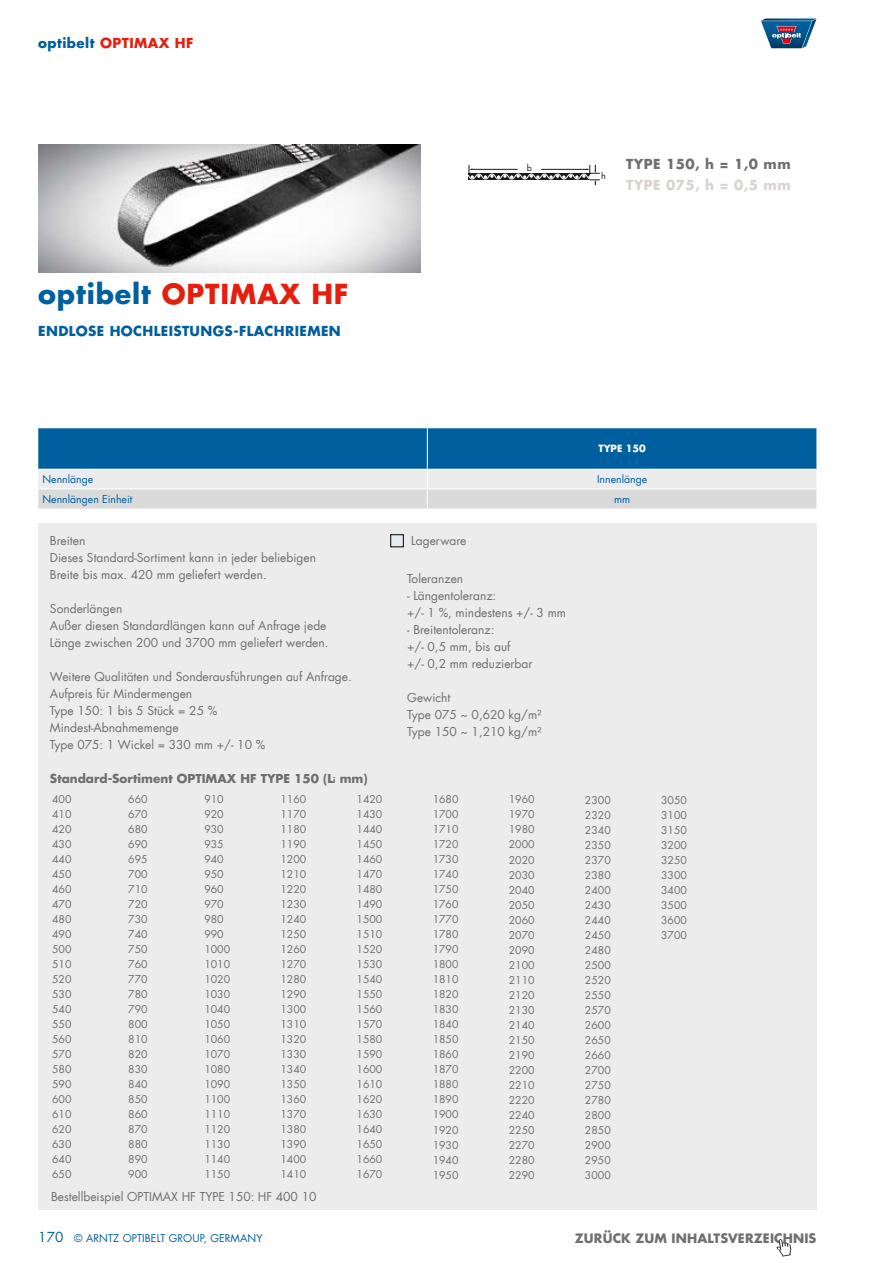
<style>
.page{position:relative;width:893px;height:1263px;background:#fff}
.page>*{position:absolute;margin:0;border:0;box-sizing:border-box;transform-origin:0 0}
.t1{font:700 27px "Futura Com";letter-spacing:.03em;color:#e41f0e}
.t2{font:700 13.5px "Futura Com";letter-spacing:.03em;color:#005f9e}
.t3{font:700 13.5px "Futura Com";letter-spacing:.03em;color:#e41f0e}
.t4{font:700 13.5px "Futura Com";letter-spacing:.03em;color:#6f6f6e}
.t5{font:700 13.5px "Futura Com";letter-spacing:.03em;color:#dad2d1}
.t6{font:700 12.75px "Futura Com";letter-spacing:.01em;color:#6f6f6e}
.t7{font:12px/17px "Futura Com";color:#6f6f6e}
.t8{font:700 12px "Futura Com";color:#6f6f6e}
.t9{font:10.5px/15px "Futura Com";color:#6f6f6e;text-align:justify}
.t10{font:10.5px "Futura Com";color:#005f9e}
.t11{font:700 9.75px "Futura Com";color:#fff}
.t12{font:8.85px "Futura Com";color:#1a1a18}
.s1{color:#005f9e}
.s2{font-size:7.5px}
.s3{font-size:13.5px}
</style>
<div class="page">
<div style="left:38px;top:523px;width:778px;height:687px;background:#ececec"></div>
<img style="left:38px;top:145px;width:383px;height:127px">
<svg style="left:469px;top:165px;width:131px;height:20px"></svg>
<hr style="left:541px;top:169px;width:46px;height:1px;background:#1a1a18">
<svg style="left:38px;top:428px;width:778px;height:81px;background:#72a1c1"></svg>
<hr style="left:427px;top:488px;width:389px;height:1px;background:#fff">
<div style="left:391px;top:535px;width:12px;height:12px;background:#e8ecf6"></div>
<div style="left:390px;top:534px;width:14px;height:13px;border:1px solid #1a1a18"></div>
<svg style="left:761px;top:18px;width:55px;height:30px"></svg>
<svg style="left:777px;top:1239px;width:14px;height:17px"></svg>
<p class="t3" style="left:38px;top:33px;width:157px"><span class="s1">optibelt</span> OPTIMAX HF</p>
<h1 class="t1" style="left:38px;top:273px;width:312px"><span class="s1">optibelt</span> OPTIMAX HF</h1>
<p class="t2" style="left:38px;top:320px;width:304px">ENDLOSE HOCHLEISTUNGS-FLACHRIEMEN</p>
<p class="t12" style="left:527px;top:162px;width:7px">b</p>
<p class="t12" style="left:601px;top:170px;width:6px">h</p>
<p class="t4" style="left:626px;top:153px;width:166px">TYPE 150, h = 1,0 mm</p>
<p class="t5" style="left:626px;top:174px;width:166px">TYPE 075, h = 0,5 mm</p>
<p class="t11" style="left:598px;top:441px;width:49px">TYPE 150</p>
<p class="t10" style="left:43px;top:472px;width:52px">Nennlänge</p>
<p class="t10" style="left:597px;top:472px;width:52px">Innenlänge</p>
<p class="t10" style="left:43px;top:492px;width:91px">Nennlängen Einheit</p>
<p class="t10" style="left:614px;top:492px;width:18px">mm</p>
<p class="t7" style="left:50px;top:532px;width:37px">Breiten</p>
<p class="t7" style="left:411px;top:532px;width:57px">Lagerware</p>
<p class="t7" style="left:50px;top:549px;width:268px">Dieses Standard-Sortiment kann in jeder beliebigen<br>Breite bis max. 420 mm geliefert werden.</p>
<p class="t7" style="left:50px;top:600px;width:280px">Sonderlängen<br>Außer diesen Standardlängen kann auf Anfrage jede<br>Länge zwischen 200 und 3700 mm geliefert werden.</p>
<p class="t7" style="left:50px;top:668px;width:303px">Weitere Qualitäten und Sonderausführungen auf Anfrage.<br>Aufpreis für Mindermengen<br>Type 150: 1 bis 5 Stück = 25 %<br>Mindest-Abnahmemenge<br>Type 075: 1 Wickel = 330 mm +/- 10 %</p>
<p class="t8" style="left:50px;top:770px;width:319px">Standard-Sortiment OPTIMAX HF TYPE 150 (L<span class="s2">i</span> mm)</p>
<p class="t7" style="left:407px;top:570px;width:58px">Toleranzen</p>
<p class="t7" style="left:407px;top:587px;width:160px">- Längentoleranz:<br>+/- 1 %, mindestens +/- 3 mm</p>
<p class="t7" style="left:407px;top:621px;width:127px">- Breitentoleranz:<br>+/- 0,5 mm, bis auf<br>+/- 0,2 mm reduzierbar</p>
<p class="t7" style="left:407px;top:689px;width:136px">Gewicht<br>Type 075 ~ 0,620 kg/m²<br>Type 150 ~ 1,210 kg/m²</p>
<p class="t9" style="left:52px;top:791px;width:21px">400<br>410<br>420<br>430<br>440<br>450<br>460<br>470<br>480<br>490<br>500<br>510<br>520<br>530<br>540<br>550<br>560<br>570<br>580<br>590<br>600<br>610<br>620<br>630<br>640<br>650</p>
<p class="t9" style="left:128px;top:791px;width:21px">660<br>670<br>680<br>690<br>695<br>700<br>710<br>720<br>730<br>740<br>750<br>760<br>770<br>780<br>790<br>800<br>810<br>820<br>830<br>840<br>850<br>860<br>870<br>880<br>890<br>900</p>
<p class="t9" style="left:204px;top:791px;width:27px;text-align:left">910<br>920<br>930<br>935<br>940<br>950<br>960<br>970<br>980<br>990<br>1000<br>1010<br>1020<br>1030<br>1040<br>1050<br>1060<br>1070<br>1080<br>1090<br>1100<br>1110<br>1120<br>1130<br>1140<br>1150</p>
<p class="t9" style="left:280px;top:792px;width:27px">1160<br>1170<br>1180<br>1190<br>1200<br>1210<br>1220<br>1230<br>1240<br>1250<br>1260<br>1270<br>1280<br>1290<br>1300<br>1310<br>1320<br>1330<br>1340<br>1350<br>1360<br>1370<br>1380<br>1390<br>1400<br>1410</p>
<p class="t9" style="left:357px;top:792px;width:27px">1420<br>1430<br>1440<br>1450<br>1460<br>1470<br>1480<br>1490<br>1500<br>1510<br>1520<br>1530<br>1540<br>1550<br>1560<br>1570<br>1580<br>1590<br>1600<br>1610<br>1620<br>1630<br>1640<br>1650<br>1660<br>1670</p>
<p class="t9" style="left:433px;top:792px;width:27px">1680<br>1700<br>1710<br>1720<br>1730<br>1740<br>1750<br>1760<br>1770<br>1780<br>1790<br>1800<br>1810<br>1820<br>1830<br>1840<br>1850<br>1860<br>1870<br>1880<br>1890<br>1900<br>1920<br>1930<br>1940<br>1950</p>
<p class="t9" style="left:509px;top:792px;width:27px">1960<br>1970<br>1980<br>2000<br>2020<br>2030<br>2040<br>2050<br>2060<br>2070<br>2090<br>2100<br>2110<br>2120<br>2130<br>2140<br>2150<br>2190<br>2200<br>2210<br>2220<br>2240<br>2250<br>2270<br>2280<br>2290</p>
<p class="t9" style="left:585px;top:792px;width:27px">2300<br>2320<br>2340<br>2350<br>2370<br>2380<br>2400<br>2430<br>2440<br>2450<br>2480<br>2500<br>2520<br>2550<br>2570<br>2600<br>2650<br>2660<br>2700<br>2750<br>2780<br>2800<br>2850<br>2900<br>2950<br>3000</p>
<p class="t9" style="left:661px;top:792px;width:27px">3050<br>3100<br>3150<br>3200<br>3250<br>3300<br>3400<br>3500<br>3600<br>3700</p>
<p class="t7" style="left:51px;top:1188px;width:267px">Bestellbeispiel OPTIMAX HF TYPE 150: HF 400 10</p>
<p class="t10" style="left:38px;top:1231px;width:226px"><span class="s3">170</span> © ARNTZ OPTIBELT GROUP, GERMANY</p>
<p class="t6" style="left:575px;top:1228px;width:243px">ZURÜCK ZUM INHALTSVERZEICHNIS</p>
</div>
